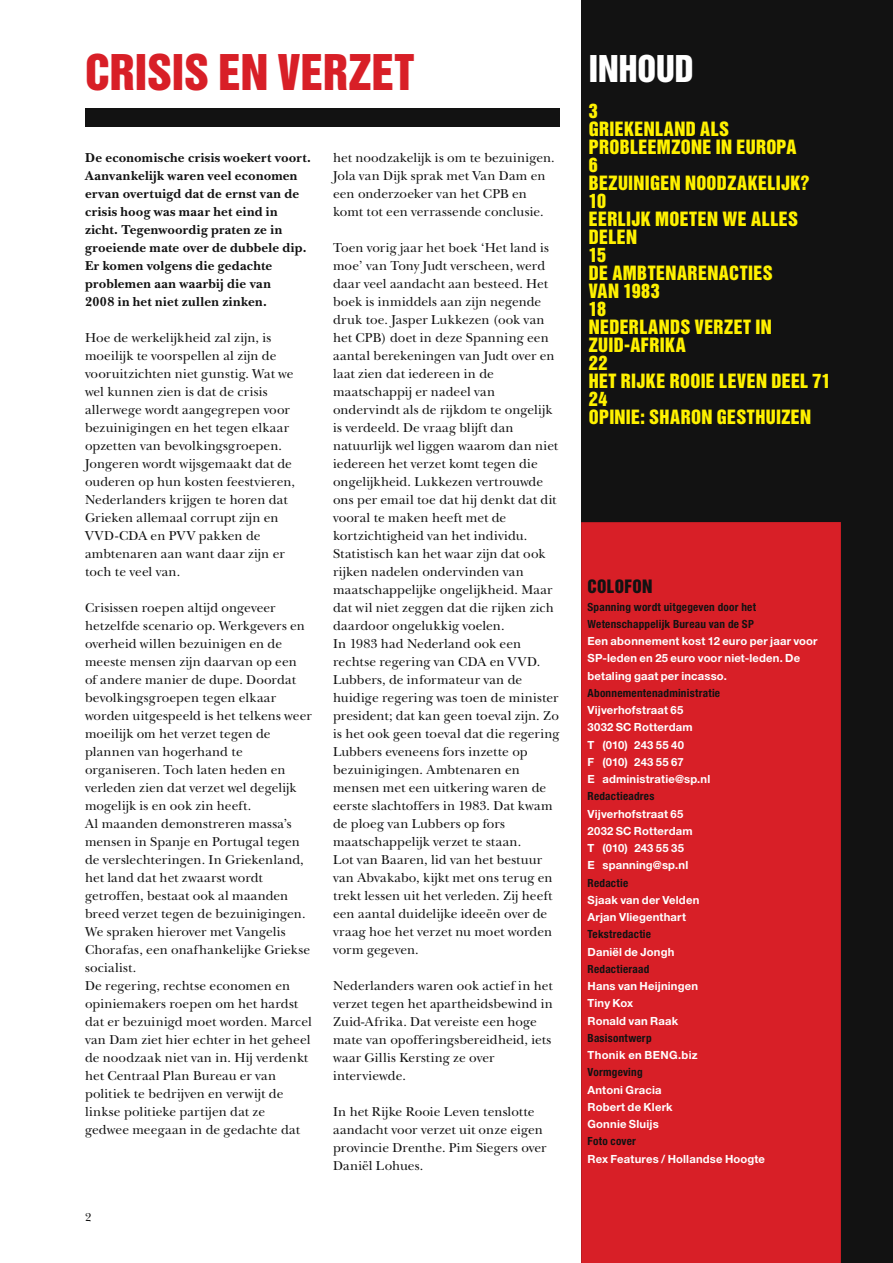
<style>
.page{position:relative;width:893px;height:1263px;background:#fff}
.page>*{position:absolute;margin:0;border:0;box-sizing:border-box;transform-origin:0 0}
.t1{font:45px "Helvetica Inserat LT Std";letter-spacing:-.005em;color:#d81f27}
.t2{font:33.75px "Helvetica Inserat LT Std";color:#fff}
.t3{font:18px/18px "Helvetica Inserat LT Std";letter-spacing:.02em;color:#fff100}
.t4{font:16.8px "Helvetica Inserat LT Std";color:#121212}
.t5{font:13.5px/18px "New Baskerville Std";letter-spacing:.005em;color:#121212}
.t6{font:700 13.5px/18px "New Baskerville Std";letter-spacing:.02em;color:#121212}
.t7{font:12px "New Baskerville Std";color:#121212}
.t8{font:700 11.25px/17.2px "Helvetica Neue LT Std";letter-spacing:.015em;color:#fff}
.t9{font:700 condensed 11.25px/17.2px "Helvetica Neue LT Std";letter-spacing:.02em;color:#121212}
</style>
<div class="page">
<div style="left:581px;top:0;width:312px;height:1263px;background:#121212"></div>
<div style="left:85px;top:108px;width:475px;height:18px;background:#121212"></div>
<div style="left:581px;top:522px;width:260px;height:741px;background:#d81f27"></div>
<h1 class="t1" style="left:85px;top:45px;width:331px">CRISIS EN VERZET</h1>
<p class="t6" style="left:85px;top:149px;width:227px">De economische crisis woekert voort.<br>Aanvankelijk waren veel economen ervan overtuigd dat de ernst van de crisis hoog was maar het eind in zicht. Tegenwoordig praten ze in groeiende mate over de dubbele dip.<br>Er komen volgens die gedachte problemen aan waarbij die van<br>2008 in het niet zullen zinken.</p>
<p class="t5" style="left:85px;top:329px;width:211px">Hoe de werkelijkheid zal zijn, is moeilijk te voorspellen al zijn de vooruitzichten niet gunstig. Wat we wel kunnen zien is dat de crisis allerwege wordt aangegrepen voor bezuinigingen en het tegen elkaar opzetten van bevolkingsgroepen.<br>Jongeren wordt wijsgemaakt dat de ouderen op hun kosten feestvieren,<br>Nederlanders krijgen te horen dat<br>Grieken allemaal corrupt zijn en<br>VVD-CDA en PVV pakken de ambtenaren aan want daar zijn er toch te veel van.</p>
<p class="t5" style="left:85px;top:599px;width:228px">Crisissen roepen altijd ongeveer hetzelfde scenario op. Werkgevers en overheid willen bezuinigen en de meeste mensen zijn daarvan op een of andere manier de dupe. Doordat bevolkingsgroepen tegen elkaar worden uitgespeeld is het telkens weer moeilijk om het verzet tegen de plannen van hogerhand te organiseren. Toch laten heden en verleden zien dat verzet wel degelijk mogelijk is en ook zin heeft.<br>Al maanden demonstreren massa’s mensen in Spanje en Portugal tegen de verslechteringen. In Griekenland, het land dat het zwaarst wordt getroffen, bestaat ook al maanden breed verzet tegen de bezuinigingen.<br>We spraken hierover met Vangelis Chorafas, een onafhankelijke Griekse socialist.<br>De regering, rechtse economen en opiniemakers roepen om het hardst dat er bezuinigd moet worden. Marcel van Dam ziet hier echter in het geheel de noodzaak niet van in. Hij verdenkt het Centraal Plan Bureau er van politiek te bedrijven en verwijt de linkse politieke partijen dat ze gedwee meegaan in de gedachte dat</p>
<p class="t7" style="left:85px;top:1210px;width:8px">2</p>
<p class="t5" style="left:333px;top:149px;width:223px">het noodzakelijk is om te bezuinigen.<br>Jola van Dijk sprak met Van Dam en een onderzoeker van het CPB en komt tot een verrassende conclusie.</p>
<p class="t5" style="left:333px;top:238px;width:228px">Toen vorig jaar het boek ‘Het land is moe’ van Tony Judt verscheen, werd daar veel aandacht aan besteed. Het boek is inmiddels aan zijn negende druk toe. Jasper Lukkezen (ook van het CPB) doet in deze Spanning een aantal berekeningen van Judt over en laat zien dat iedereen in de maatschappij er nadeel van ondervindt als de rijkdom te ongelijk is verdeeld. De vraag blijft dan natuurlijk wel liggen waarom dan niet iedereen het verzet komt tegen die ongelijkheid. Lukkezen vertrouwde ons per email toe dat hij denkt dat dit vooral te maken heeft met de kortzichtigheid van het individu.<br>Statistisch kan het waar zijn dat ook rijken nadelen ondervinden van maatschappelijke ongelijkheid. Maar dat wil niet zeggen dat die rijken zich daardoor ongelukkig voelen.<br>In 1983 had Nederland ook een rechtse regering van CDA en VVD.<br>Lubbers, de informateur van de huidige regering was toen de minister president; dat kan geen toeval zijn. Zo is het ook geen toeval dat die regering Lubbers eveneens fors inzette op bezuinigingen. Ambtenaren en mensen met een uitkering waren de eerste slachtoffers in 1983. Dat kwam de ploeg van Lubbers op fors maatschappelijk verzet te staan.<br>Lot van Baaren, lid van het bestuur van Abvakabo, kijkt met ons terug en trekt lessen uit het verleden. Zij heeft een aantal duidelijke ideeën over de vraag hoe het verzet nu moet worden vorm gegeven.</p>
<p class="t5" style="left:333px;top:976px;width:221px">Nederlanders waren ook actief in het verzet tegen het apartheidsbewind in<br>Zuid-Afrika. Dat vereiste een hoge mate van opofferingsbereidheid, iets waar Gillis Kersting ze over interviewde.</p>
<p class="t5" style="left:333px;top:1102px;width:215px">In het Rijke Rooie Leven tenslotte aandacht voor verzet uit onze eigen provincie Drenthe. Pim Siegers over<br>Daniël Lohues.</p>
<h2 class="t2" style="left:589px;top:48px;width:103px">INHOUD</h2>
<h3 class="t3" style="left:589px;top:102px;width:222px">3<br>GRIEKENLAND ALS<br>PROBLEEMZONE IN EUROPA<br>6<br>BEZUINIGEN NOODZAKELIJK?<br>10<br>EERLIJK</h3>
<h3 class="t3" style="left:655px;top:210px;width:35px">MOETEN</h3>
<h3 class="t3" style="left:722px;top:210px;width:40px">WE ALLES</h3>
<h3 class="t3" style="left:589px;top:228px;width:244px">DELEN<br>15<br>DE AMBTENARENACTIES<br>VAN 1983<br>18<br>NEDERLANDS VERZET IN<br>ZUID-AFRIKA<br>22<br>HET RIJKE ROOIE LEVEN DEEL 71<br>24<br>OPINIE: SHARON GESTHUIZEN</h3>
<p class="t4" style="left:587px;top:577px;width:67px">COLOFON</p>
<p class="t9" style="left:587px;top:598px;width:170px">Spanning wordt uitgegeven door het<br>Wetenschappelijk Bureau van de SP</p>
<p class="t8" style="left:587px;top:632px;width:232px">Een abonnement kost 12 euro per jaar voor<br>SP-leden en 25 euro voor niet-leden. De betaling gaat per incasso.</p>
<p class="t9" style="left:587px;top:684px;width:134px">Abonnementenadministratie</p>
<p class="t8" style="left:587px;top:701px;width:124px">Vijverhofstraat 65<br>3032 SC Rotterdam<br>T (010) 243 55 40<br>F (010) 243 55 67<br>E administratie@sp.nl</p>
<p class="t9" style="left:588px;top:787px;width:68px">Redactieadres</p>
<p class="t8" style="left:588px;top:805px;width:107px">Vijverhofstraat 65<br>2032 SC Rotterdam<br>T (010) 243 55 35<br>E spanning@sp.nl</p>
<p class="t9" style="left:588px;top:874px;width:42px">Redactie</p>
<p class="t8" style="left:588px;top:891px;width:113px">Sjaak van der Velden<br>Arjan Vliegenthart</p>
<p class="t9" style="left:588px;top:925px;width:65px">Tekstredactie</p>
<p class="t8" style="left:588px;top:943px;width:88px">Daniël de Jongh</p>
<p class="t9" style="left:588px;top:960px;width:63px">Redactieraad</p>
<p class="t8" style="left:588px;top:977px;width:112px">Hans van Heijningen<br>Tiny Kox<br>Ronald van Raak</p>
<p class="t9" style="left:588px;top:1029px;width:66px">Basisontwerp</p>
<p class="t8" style="left:588px;top:1046px;width:112px">Thonik en BENG.biz</p>
<p class="t9" style="left:588px;top:1063px;width:57px">Vormgeving</p>
<p class="t8" style="left:588px;top:1080px;width:87px">Antoni Gracia<br>Robert de Klerk<br>Gonnie Sluijs</p>
<p class="t9" style="left:588px;top:1132px;width:50px">Foto cover</p>
<p class="t8" style="left:588px;top:1149px;width:179px">Rex Features / Hollandse Hoogte</p>
</div>
